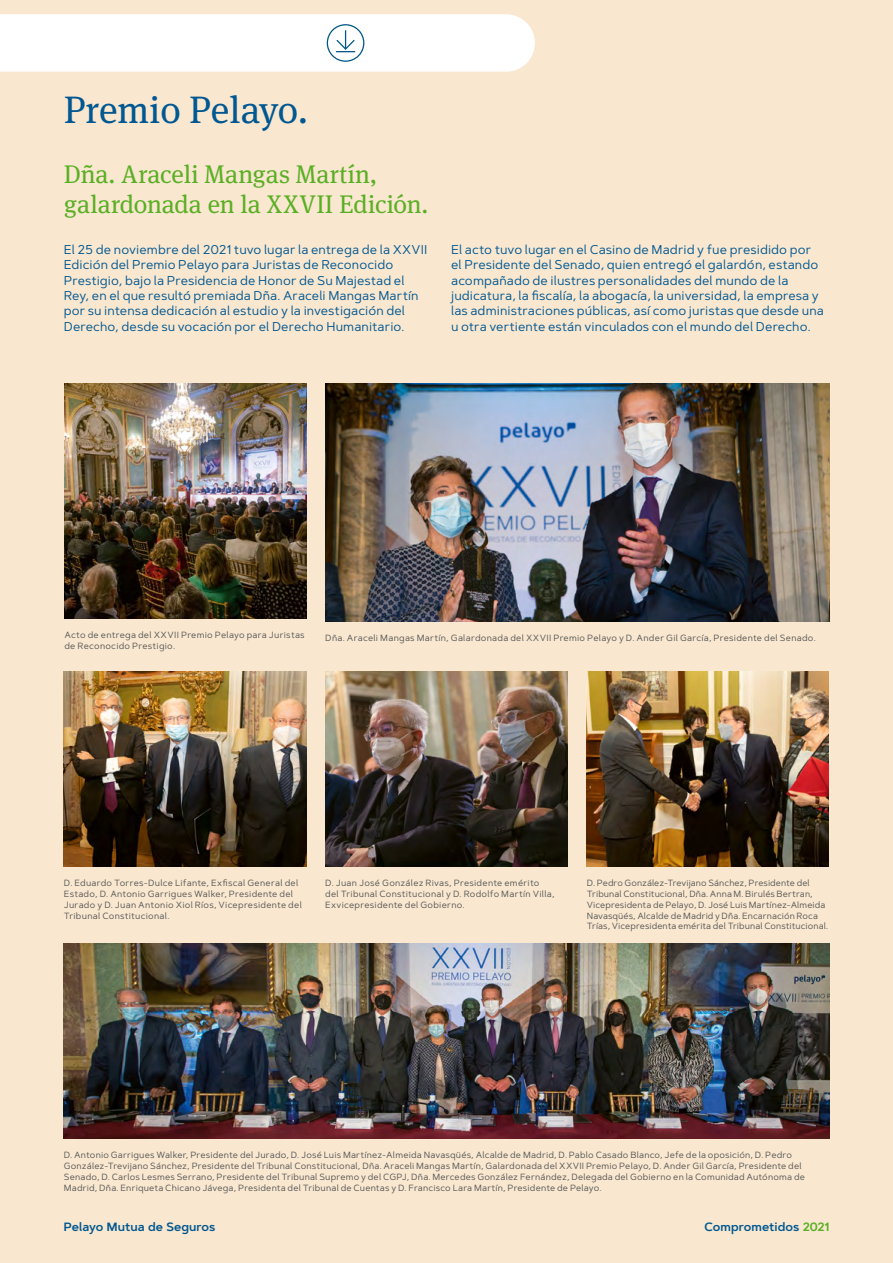
<style>
.page{position:relative;width:893px;height:1263px;background:#f9e7cf}
.page>*{position:absolute;margin:0;border:0;box-sizing:border-box;transform-origin:0 0}
.t1{font:38.25px "Meta Serif Pro";letter-spacing:-.005em;color:#005791}
.t2{font:25.5px/30px "Meta Serif Pro";color:#5aaf24}
.t3{font:12.75px/15.3px "Artegra Sans";letter-spacing:.005em;color:#005791}
.t4{font:600 12px "Artegra Sans";letter-spacing:.005em;color:#005791}
.t5{font:9px/10.8px "Artegra Sans";letter-spacing:.02em;color:#555756}
.s1{color:#5aaf24}
</style>
<div class="page">
<img style="left:64px;top:943px;width:765px;height:196px">
<img style="left:325px;top:383px;width:504px;height:238px">
<img style="left:325px;top:671px;width:243px;height:196px">
<img style="left:64px;top:671px;width:242px;height:196px">
<img style="left:64px;top:383px;width:243px;height:236px">
<img style="left:586px;top:671px;width:243px;height:196px">
<div style="left:0;top:14px;width:535px;height:58px;background:#fff"></div>
<h1 class="t1" style="left:64px;top:82px;width:246px">Premio Pelayo.</h1>
<h2 class="t2" style="left:64px;top:158px;width:366px">Dña. Araceli Mangas Martín, galardonada en la XXVII Edición.</h2>
<p class="t3" style="left:64px;top:242px;width:365px">El 25 de noviembre del 2021 tuvo lugar la entrega de la XXVII Edición del Premio Pelayo para Juristas de Reconocido Prestigio, bajo la Presidencia de Honor de Su Majestad el Rey, en el que resultó premiada Dña. Araceli Mangas Martín por su intensa dedicación al estudio y la investigación del Derecho, desde su vocación por el Derecho Humanitario.</p>
<p class="t3" style="left:451px;top:242px;width:374px">El acto tuvo lugar en el Casino de Madrid y fue presidido por el Presidente del Senado, quien entregó el galardón, estando acompañado de ilustres personalidades del mundo de la judicatura, la fiscalía, la abogacía, la universidad, la empresa y las administraciones públicas, así como juristas que desde una u otra vertiente están vinculados con el mundo del Derecho.</p>
<p class="t5" style="left:64px;top:629px;width:242px">Acto de entrega del XXVII Premio Pelayo para Juristas de Reconocido Prestigio.</p>
<p class="t5" style="left:325px;top:632px;width:492px">Dña. Araceli Mangas Martín, Galardonada del XXVII Premio Pelayo y D. Ander Gil García, Presidente del Senado.</p>
<p class="t5" style="left:64px;top:877px;width:240px">D. Eduardo Torres-Dulce Lifante, Exfiscal General del Estado, D. Antonio Garrigues Walker, Presidente del Jurado y D. Juan Antonio Xiol Ríos, Vicepresidente del Tribunal Constitucional.</p>
<p class="t5" style="left:325px;top:877px;width:231px">D. Juan José González Rivas, Presidente emérito del Tribunal Constitucional y D. Rodolfo Martín Villa,<br>Exvicepresidente del Gobierno.</p>
<p class="t5" style="left:587px;top:877px;width:243px">D. Pedro González-Trevijano Sánchez, Presidente del Tribunal Constitucional, Dña. Anna M. Birulés Bertran, Vicepresidenta de Pelayo, D. José Luis Martínez-Almeida Navasqüés, Alcalde de Madrid y Dña. Encarnación Roca Trías, Vicepresidenta emérita del Tribunal Constitucional.</p>
<p class="t5" style="left:64px;top:1149px;width:743px">D. Antonio Garrigues Walker, Presidente del Jurado, D. José Luis Martínez-Almeida Navasqüés, Alcalde de Madrid, D. Pablo Casado Blanco, Jefe de la oposición, D. Pedro González-Trevijano Sánchez, Presidente del Tribunal Constitucional, Dña. Araceli Mangas Martín, Galardonada del XXVII Premio Pelayo, D. Ander Gil García, Presidente del Senado, D. Carlos Lesmes Serrano, Presidente del Tribunal Supremo y del CGPJ, Dña. Mercedes González Fernández, Delegada del Gobierno en la Comunidad Autónoma de Madrid, Dña. Enriqueta Chicano Jávega, Presidenta del Tribunal de Cuentas y D. Francisco Lara Martín, Presidente de Pelayo.</p>
<h3 class="t4" style="left:64px;top:1218px;width:153px">Pelayo Mutua de Seguros</h3>
<h3 class="t4" style="left:705px;top:1218px;width:126px">Comprometidos <span class="s1">2021</span></h3>
</div>
